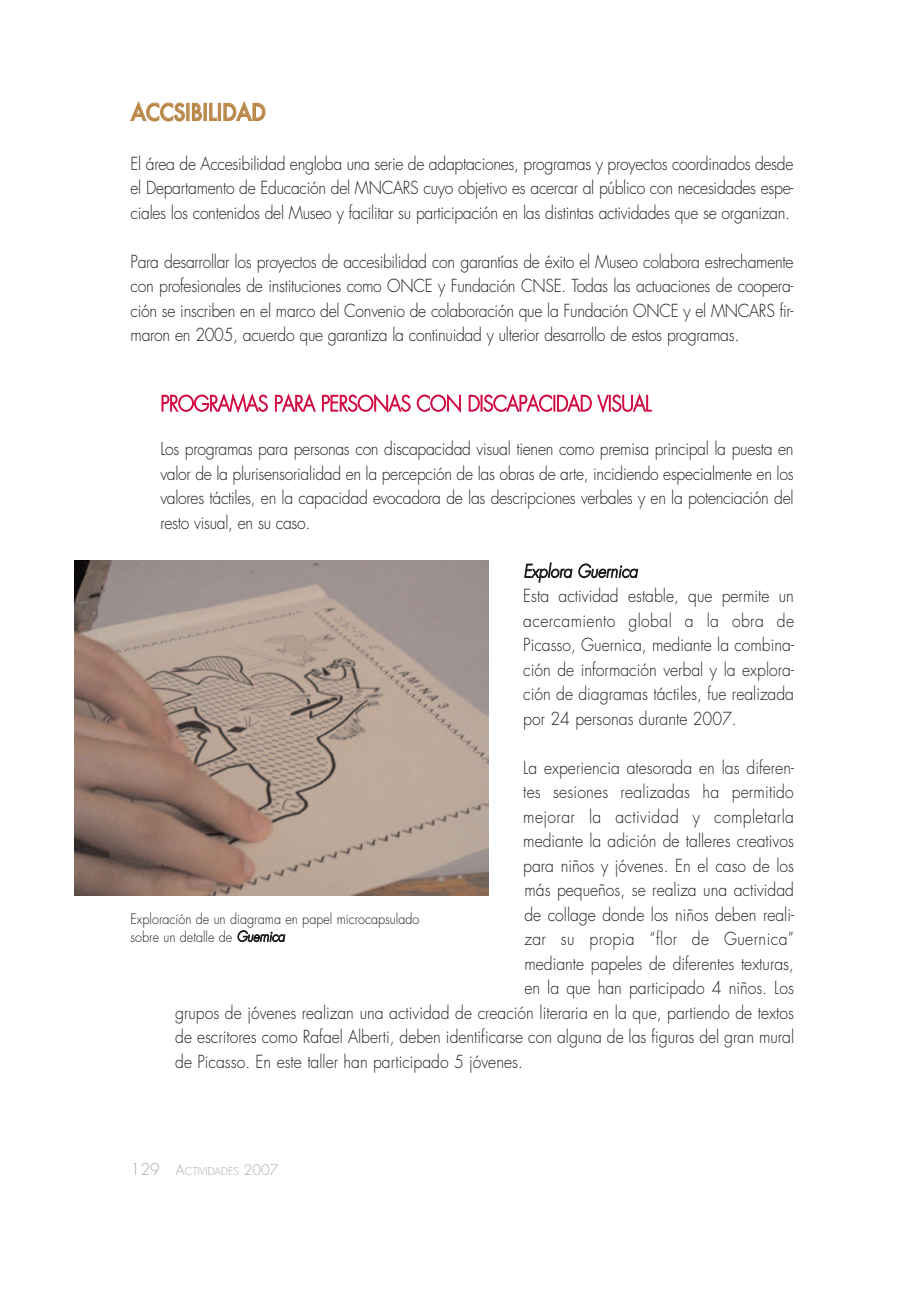
<style>
.page{position:relative;width:918px;height:1290px;background:#fff}
.page>*{position:absolute;margin:0;border:0;box-sizing:border-box;transform-origin:0 0}
.t1{font:500 22.75px "Futura";letter-spacing:-.02em;color:#b98747;scale:.9 1}
.t2{font:300 21px "Futura";letter-spacing:-.02em;color:#d20d44;scale:.9 1}
.t3{font:300 17.5px/24.5px "Futura";color:#231f20;text-align:justify;scale:.9 1}
.t4{font:300 17.5px "Futura";letter-spacing:.025em;color:#231f20;scale:.9 1}
.t5{font:italic 300 17.5px "Futura";color:#231f20;scale:.9 1}
.t6{font:300 14px/17.5px "Futura";color:#231f20;scale:.9 1}
.t7{font:300 10.5px "Futura";color:#a8a9ad}
.s1{font-style:italic}
.s2{font-size:15.75px}
.s3{font-size:14px}
</style>
<div class="page">
<img style="left:74px;top:561px;width:414px;height:334px">
<h1 class="t1" style="left:131px;top:99px;width:152px">ACCSIBILIDAD</h1>
<p class="t3" style="left:131px;top:153px;width:738px">El área de Accesibilidad engloba una serie de adaptaciones, programas y proyectos coordinados desde el Departamento de Educación del MNCARS cuyo objetivo es acercar al público con necesidades espe&shy;ciales los contenidos del Museo y facilitar su participación en las distintas actividades que se organizan.</p>
<p class="t3" style="left:131px;top:251px;width:738px">Para desarrollar los proyectos de accesibilidad con garantías de éxito el Museo colabora estrechamente con profesionales de instituciones como ONCE y Fundación CNSE. Todas las actuaciones de coopera&shy;ción se inscriben en el marco del Convenio de colaboración que la Fundación ONCE y el MNCARS fir&shy;maron en 2005, acuerdo que garantiza la continuidad y ulterior desarrollo de estos programas.</p>
<p class="t2" style="left:161px;top:394px;width:547px">PROGRAMAS PARA PERSONAS CON DISCAPACIDAD VISUAL</p>
<p class="t3" style="left:160px;top:438px;width:705px">Los programas para personas con discapacidad visual tienen como premisa principal la puesta en valor de la plurisensorialidad en la percepción de las obras de arte, incidiendo especialmente en los valores táctiles, en la capacidad evocadora de las descripciones verbales y en la potenciación del resto visual, en su caso.</p>
<p class="t5" style="left:523px;top:563px;width:128px">Explora Guernica</p>
<p class="t3" style="left:523px;top:585px;width:302px">Esta actividad estable, que permite un acercamiento global a la obra de Picasso, Guernica, mediante la combina&shy;ción de información verbal y la explora&shy;ción de diagramas táctiles, fue realizada por 24 personas durante 2007.</p>
<p class="t3" style="left:523px;top:756px;width:302px">La experiencia atesorada en las diferen-</p>
<p class="t3" style="left:523px;top:781px;width:302px">tes sesiones realizadas ha permitido</p>
<p class="t4" style="left:523px;top:808px;width:302px">mejorar la actividad y completarla</p>
<p class="t3" style="left:523px;top:830px;width:302px">mediante la adición de talleres creativos</p>
<p class="t3" style="left:523px;top:854px;width:302px">para niños y jóvenes. En el caso de los</p>
<p class="t3" style="left:524px;top:879px;width:301px">más pequeños, se realiza una actividad</p>
<p class="t3" style="left:524px;top:903px;width:301px">de collage donde los niños deben reali-</p>
<p class="t4" style="left:524px;top:931px;width:301px">zar su propia “flor de Guernica”</p>
<p class="t3" style="left:524px;top:952px;width:301px">mediante papeles de diferentes texturas,</p>
<p class="t3" style="left:524px;top:977px;width:301px">en la que han participado 4 niños. Los</p>
<p class="t3" style="left:175px;top:1001px;width:689px">grupos de jóvenes realizan una actividad de creación literaria en la que, partiendo de textos</p>
<p class="t3" style="left:175px;top:1026px;width:689px">de escritores como Rafael Alberti, deben identificarse con alguna de las figuras del gran mural</p>
<p class="t3" style="left:175px;top:1050px;width:388px">de Picasso. En este taller han participado 5 jóvenes.</p>
<p class="t6" style="left:131px;top:911px;width:322px">Exploración de un diagrama en papel microcapsulado sobre un detalle de <span class="s1">Guernica</span></p>
<p class="t7" style="left:131px;top:1166px;width:150px"><span class="s2">129</span> <span class="s3">A</span>CTIVIDADES <span class="s3">2007</span></p>
</div>
